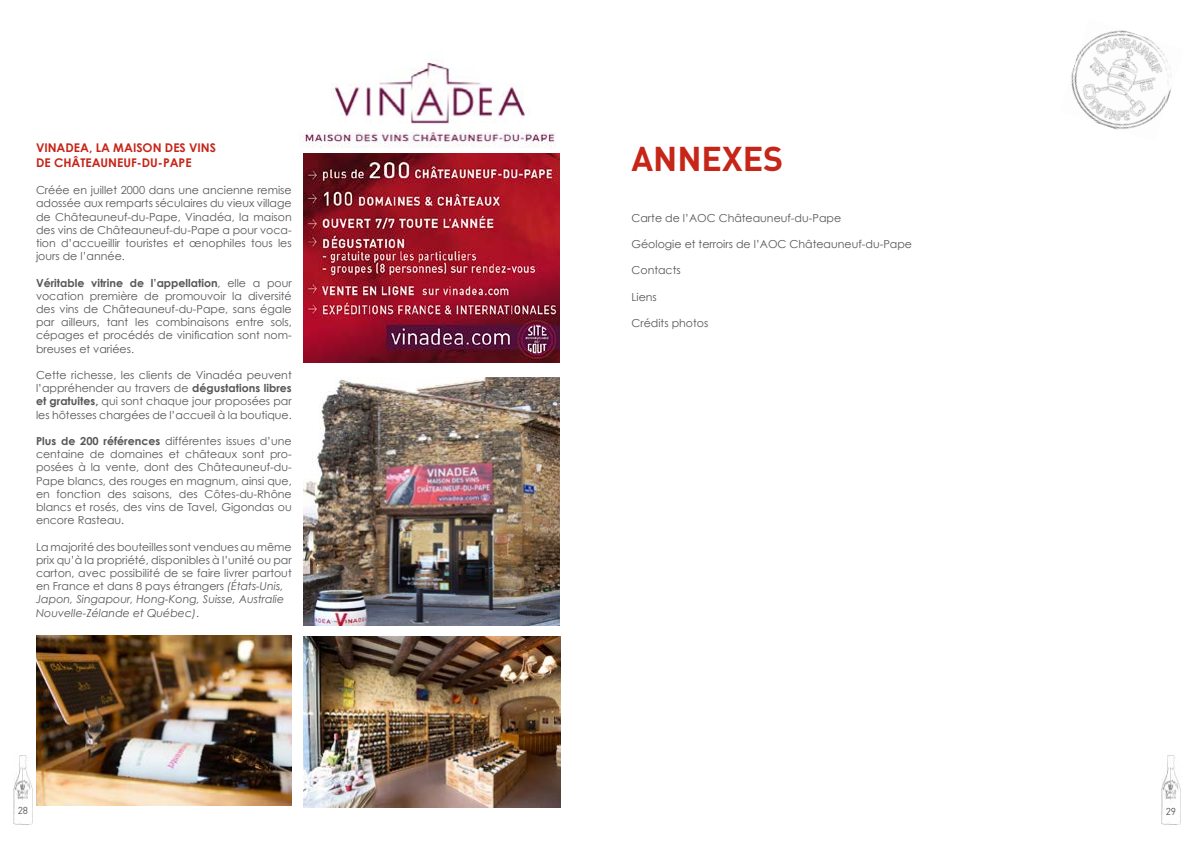
<style>
.page{position:relative;width:1191px;height:842px;background:#fff}
.page>*{position:absolute;margin:0;border:0;box-sizing:border-box;transform-origin:0 0}
.t1{font:700 34px "DIN";color:#c62518}
.t2{font:700 12px/14.4px "Century Gothic";color:#c62518}
.t3{font:11px/13.2px "Century Gothic";color:#575756;text-align:justify}
.t4{font:10px "DIN";color:#575756}
.s1{font-weight:700}
.s2{font-style:italic}
</style>
<div class="page">
<img style="left:1070px;top:30px;width:102px;height:100px">
<img style="left:14px;top:756px;width:19px;height:68px">
<img style="left:1161px;top:756px;width:19px;height:68px">
<img style="left:304px;top:377px;width:255px;height:248px">
<img style="left:304px;top:637px;width:256px;height:170px">
<img style="left:36px;top:636px;width:256px;height:170px">
<img style="left:303px;top:154px;width:256px;height:208px">
<img style="left:299px;top:59px;width:257px;height:89px">
<p class="t2" style="left:36px;top:140px;width:182px">VINADEA, LA MAISON DES VINS<br>DE CHÂTEAUNEUF-DU-PAPE</p>
<p class="t3" style="left:36px;top:183px;width:257px">Créée en juillet 2000 dans une ancienne remise adossée aux remparts séculaires du vieux village de Châteauneuf-du-Pape, Vinadéa, la maison des vins de Châteauneuf-du-Pape a pour voca&shy;tion d’accueillir touristes et œnophiles tous les jours de l’année.</p>
<p class="t3" style="left:36px;top:276px;width:257px"><span class="s1">Véritable vitrine de l’appellation</span>, elle a pour vocation première de promouvoir la diversité des vins de Châteauneuf-du-Pape, sans égale par ailleurs, tant les combinaisons entre sols, cépages et procédés de vinification sont nom&shy;breuses et variées.</p>
<p class="t3" style="left:36px;top:368px;width:257px">Cette richesse, les clients de Vinadéa peuvent l’appréhender au travers de <span class="s1">dégustations libres et gratuites,</span> qui sont chaque jour proposées par les hôtesses chargées de l’accueil à la boutique.</p>
<p class="t3" style="left:36px;top:434px;width:257px"><span class="s1">Plus de 200 références</span> différentes issues d’une centaine de domaines et châteaux sont pro&shy;posées à la vente, dont des Châteauneuf-du-Pape blancs, des rouges en magnum, ainsi que, en fonction des saisons, des Côtes-du-Rhône blancs et rosés, des vins de Tavel, Gigondas ou encore Rasteau.</p>
<p class="t3" style="left:36px;top:540px;width:257px;text-align:left">La majorité des bouteilles sont vendues au même prix qu’à la propriété, disponibles à l’unité ou par carton, avec possibilité de se faire livrer partout en France et dans 8 pays étrangers <span class="s2">(États-Unis, Japon, Singapour, Hong-Kong, Suisse, Australie Nouvelle-Zélande et Québec)</span>.</p>
<p class="t4" style="left:18px;top:804px;width:12px">28</p>
<h1 class="t1" style="left:631px;top:137px;width:153px">ANNEXES</h1>
<p class="t3" style="left:631px;top:211px;width:211px">Carte de l’AOC Châteauneuf-du-Pape</p>
<p class="t3" style="left:631px;top:237px;width:282px">Géologie et terroirs de l’AOC Châteauneuf-du-Pape</p>
<p class="t3" style="left:631px;top:264px;width:51px">Contacts</p>
<p class="t3" style="left:631px;top:290px;width:27px">Liens</p>
<p class="t3" style="left:631px;top:316px;width:78px">Crédits photos</p>
<p class="t4" style="left:1165px;top:805px;width:12px">29</p>
</div>
